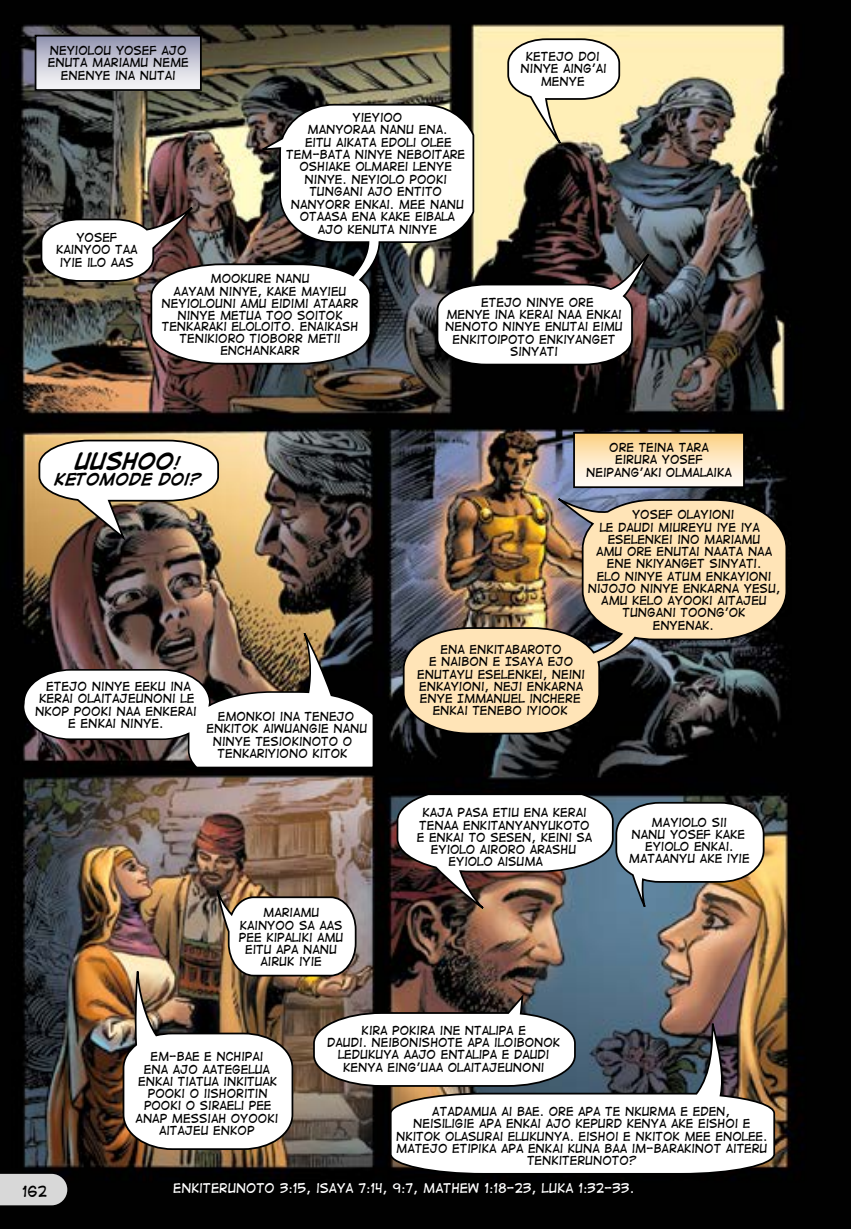
<style>
.page{position:relative;width:851px;height:1229px;background:#fff}
.page>*{position:absolute;margin:0;border:0;box-sizing:border-box;transform-origin:0 0}
.t1{font:700 19.6px "Digital Strip";color:#000}
.t2{font:700 14.17px "Digital Strip";color:#000}
.t3{font:14px "Digital Strip";color:#000}
.t4{font:12.25px "Digital Strip";color:#fff}
.t5{font:11.55px/12.4px "Digital Strip";color:#000;text-align:center}
.t6{font:11.38px/12.2px "Digital Strip";color:#000;text-align:center}
.s1{font-size:19.25px}
.s2{font-size:14.17px}
</style>
<div class="page">
<img style="left:0;top:0;width:850px;height:1228px">
<div style="left:36px;top:36px;width:165px;height:54px;background:linear-gradient(to bottom,#9496b2,#fdfdfd)"></div>
<div style="left:35px;top:35px;width:167px;height:56px;border:2px solid #000"></div>
<div style="left:574px;top:433px;width:170px;height:54px;background:linear-gradient(to bottom,#fcd286,#fffeff)"></div>
<div style="left:573px;top:432px;width:171px;height:56px;border:2px solid #000"></div>
<img style="left:150px;top:103px;width:325px;height:262px">
<img style="left:40px;top:190px;width:168px;height:93px">
<svg style="left:506px;top:37px;width:115px;height:128px"></svg>
<svg style="left:435px;top:241px;width:224px;height:125px"></svg>
<img style="left:38px;top:439px;width:182px;height:104px">
<img style="left:402px;top:485px;width:386px;height:250px">
<svg style="left:389px;top:1009px;width:387px;height:166px"></svg>
<img style="left:22px;top:613px;width:353px;height:156px">
<img style="left:122px;top:792px;width:643px;height:358px">
<svg style="left:0;top:1173px;width:67px;height:32px;background:#c8c8c8"></svg>
<p class="t6" style="left:48px;top:44px;width:142px">NEYIOLOU YOSEF AJO<br>ENUTA MARIAMU NEME<br>ENENYE INA NUTAI</p>
<p class="t6" style="left:56px;top:231px;width:83px">YOSEF<br>KAINYOO TAA<br>IYIE ILO AAS</p>
<p class="t6" style="left:286px;top:111px;width:180px">YIEYIOO<br>MANYORAA NANU ENA.<br>EITU AIKATA EDOLI OLEE<br>TEM-BATA NINYE NEBOITARE<br>OSHIAKE OLMAREI LENYE<br>NINYE. NEYIOLO POOKI<br>TUNGANI AJO ENTITO<br>NANYORR ENKAI. MEE NANU<br>OTAASA ENA KAKE EIBALA<br>AJO KENUTA NINYE</p>
<p class="t6" style="left:520px;top:50px;width:87px">KETEJO DOI<br>NINYE AING’AI<br>MENYE</p>
<p class="t6" style="left:161px;top:273px;width:198px">MOOKURE NANU<br>AAYAM NINYE, KAKE MAYIEU<br>NEYIOLOUNI AMU EIDIMI ATAARR<br>NINYE METUA TOO SOITOK<br>TENKARAKI ELOLOITO. ENAIKASH<br>TENIKIORO TIOBORR METII<br>ENCHANKARR</p>
<h1 class="t1" style="left:75px;top:450px;width:107px">UUSH<span class="s1">OO</span><span class="s2">!</span></h1>
<p class="t2" style="left:55px;top:472px;width:148px">KETOMODE DOI?</p>
<p class="t5" style="left:35px;top:680px;width:163px">ETEJO NINYE EEKU INA<br>KERAI OLAITAJEUNONI LE<br>NKOP POOKI NAA ENKERAI<br>E ENKAI NINYE.</p>
<p class="t6" style="left:218px;top:710px;width:138px">EMONKOI INA TENEJO</p>
<p class="t6" style="left:206px;top:722px;width:162px">ENKITOK AIWUANGIE NANU</p>
<p class="t6" style="left:213px;top:735px;width:141px">NINYE TESIOKINOTO O</p>
<p class="t6" style="left:217px;top:747px;width:131px">TENKARIYIONO KITOK</p>
<p class="t6" style="left:239px;top:906px;width:106px">MARIAMU<br>KAINYOO SA AAS<br>PEE KIPALIKI AMU<br>EITU APA NANU<br>AIRUK IYIE</p>
<p class="t6" style="left:481px;top:296px;width:114px">ETEJO NINYE ORE</p>
<p class="t6" style="left:446px;top:308px;width:177px">MENYE INA KERAI NAA ENKAI</p>
<p class="t6" style="left:445px;top:320px;width:179px">NENOTO NINYE ENUTAI EIMU</p>
<p class="t6" style="left:452px;top:333px;width:164px">ENKITOIPOTO ENKIYANGET</p>
<p class="t6" style="left:510px;top:345px;width:49px">SINYATI</p>
<p class="t6" style="left:586px;top:441px;width:147px">ORE TEINA TARA<br>EIRURA YOSEF<br>NEIPANG’AKI OLMALAIKA</p>
<p class="t6" style="left:632px;top:508px;width:104px">YOSEF OLAYIONI</p>
<p class="t6" style="left:599px;top:521px;width:161px">LE DAUDI MIUREYU IYE IYA</p>
<p class="t6" style="left:607px;top:533px;width:154px">ESELENKEI INO MARIAMU</p>
<p class="t6" style="left:596px;top:545px;width:177px">AMU ORE ENUTAI NAATA NAA</p>
<p class="t6" style="left:607px;top:557px;width:156px">ENE NKIYANGET SINYATI.</p>
<p class="t6" style="left:597px;top:570px;width:176px">ELO NINYE ATUM ENKAYIONI</p>
<p class="t6" style="left:587px;top:582px;width:194px">NIJOJO NINYE ENKARNA YESU,</p>
<p class="t6" style="left:601px;top:594px;width:167px">AMU KELO AYOOKI AITAJEU</p>
<p class="t6" style="left:622px;top:606px;width:125px">TUNGANI TOONG’OK</p>
<p class="t6" style="left:652px;top:619px;width:62px">ENYENAK.</p>
<p class="t6" style="left:417px;top:643px;width:169px">ENA ENKITABAROTO<br>E NAIBON E ISAYA EJO<br>ENUTAYU ESELENKEI, NEINI<br>ENKAYIONI, NEJI ENKARNA<br>ENYE IMMANUEL INCHERE<br>ENKAI TENEBO IYIOOK</p>
<p class="t6" style="left:422px;top:806px;width:165px">KAJA PASA ETIU ENA KERAI</p>
<p class="t6" style="left:419px;top:819px;width:172px">TENAA ENKITANYANYUKOTO</p>
<p class="t6" style="left:417px;top:831px;width:177px">E ENKAI TO SESEN, KEINI SA</p>
<p class="t6" style="left:431px;top:843px;width:147px">EYIOLO AIRORO ARASHU</p>
<p class="t6" style="left:448px;top:855px;width:96px">EYIOLO AISUMA</p>
<p class="t6" style="left:628px;top:816px;width:122px">MAYIOLO SII<br>NANU YOSEF KAKE<br>EYIOLO ENKAI.<br>MATAANYU AKE IYIE</p>
<p class="t3" style="left:22px;top:1183px;width:26px">162</p>
<p class="t6" style="left:136px;top:1050px;width:144px">EM-BAE E NCHIPAI<br>ENA AJO AATEGELUA<br>ENKAI TIATUA INKITUAK<br>POOKI O IISHORITIN<br>POOKI O SIRAELI PEE<br>ANAP MESSIAH OYOOKI<br>AITAJEU ENKOP</p>
<p class="t6" style="left:327px;top:1024px;width:234px">KIRA POKIRA INE NTALIPA E<br>DAUDI. NEIBONISHOTE APA ILOIBONOK<br>LEDUKUYA AAJO ENTALIPA E DAUDI<br>KENYA EING’UAA OLAITAJEUNONI</p>
<p class="t6" style="left:396px;top:1105px;width:373px">ATADAMUA AI BAE. ORE APA TE NKURMA E EDEN,<br>NEISILIGIE APA ENKAI AJO KEPURD KENYA AKE EISHOI E NKITOK OLASURAI ELUKUNYA. EISHOI E NKITOK MEE ENOLEE.<br>MATEJO ETIPIKA APA ENKAI KUNA BAA IM-BARAKINOT AITERU TENKITERUNOTO?</p>
<p class="t4" style="left:173px;top:1181px;width:462px">ENKITERUNOTO 3:15, ISAYA 7:14, 9:7, MATHEW 1:18-23, LUKA 1:32-33.</p>
</div>
